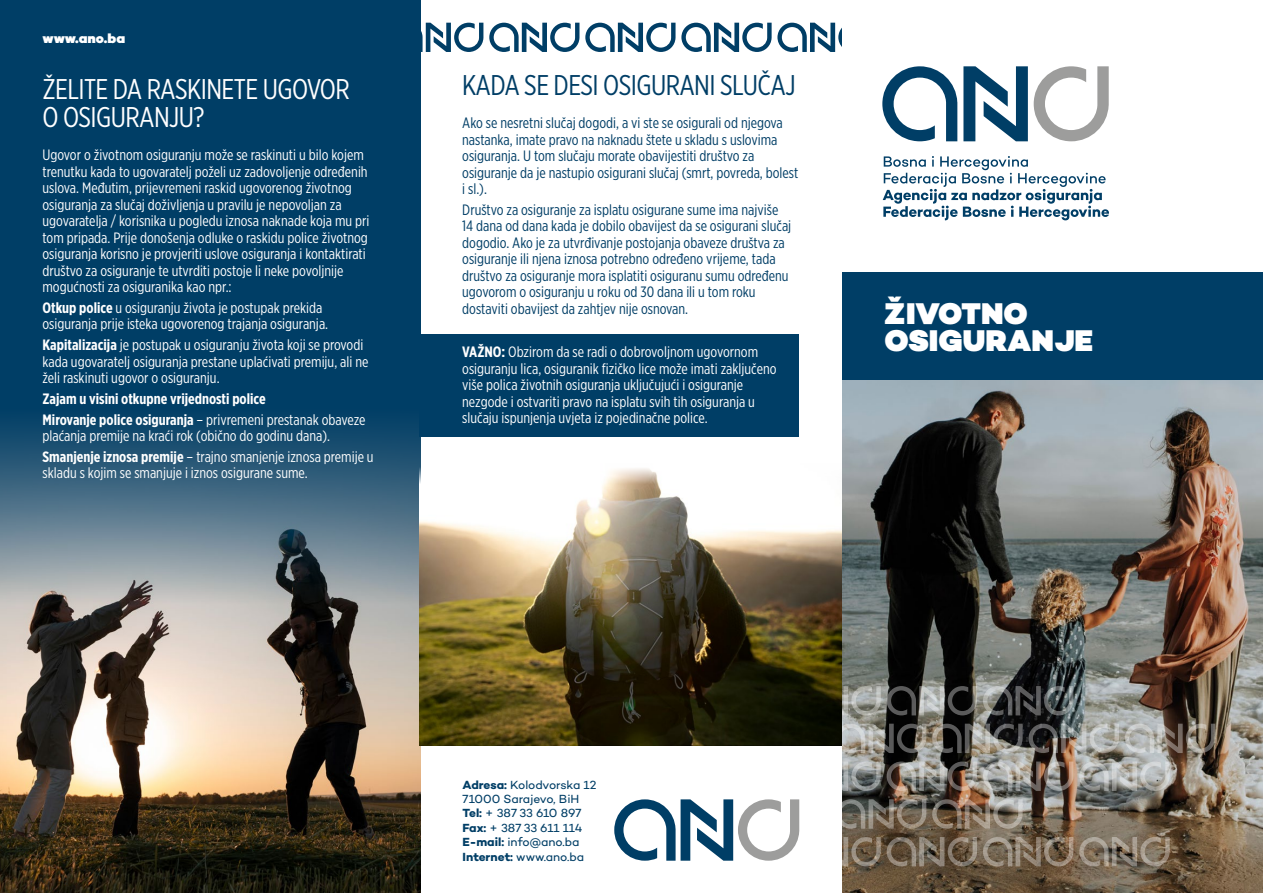
<style>
.page{position:relative;width:1263px;height:893px;background:#fff}
.page>*{position:absolute;margin:0;border:0;box-sizing:border-box;transform-origin:0 0}
.t1{font:900 30.45px "Campton";color:#fff}
.t2{font:28.5px/28.5px "Gotham X Narrow";letter-spacing:-.02em;color:#fff}
.t3{font:28.5px "Gotham X Narrow";letter-spacing:-.02em;color:#003e66}
.t4{font:15px/16.5px "Gotham X Narrow";color:#fff}
.t5{font:15px/16.5px "Gotham X Narrow";color:#003e66}
.t6{font:700 15px/20.7px "Gotham X Narrow";color:#fff}
.t7{font:900 13.5px "Campton";letter-spacing:-.005em;color:#fff}
.t8{font:12px/14.4px "Campton";color:#003e66}
.s1{font-weight:700}
.s2{font-weight:400}
</style>
<div class="page">
<img style="left:842px;top:379px;width:421px;height:514px">
<svg style="left:842px;top:724px;width:84px;height:29px;background:#7b7974"></svg>
<img style="left:932px;top:724px;width:187px;height:29px">
<svg style="left:1125px;top:724px;width:90px;height:29px;background:#908981"></svg>
<svg style="left:842px;top:761px;width:39px;height:30px"></svg>
<svg style="left:887px;top:761px;width:90px;height:30px;background:#7b736b"></svg>
<svg style="left:983px;top:761px;width:90px;height:30px;background:#8c847d"></svg>
<svg style="left:1079px;top:761px;width:91px;height:30px;background:#a9aaa7"></svg>
<svg style="left:1079px;top:837px;width:91px;height:29px;background:#877a6a"></svg>
<svg style="left:842px;top:686px;width:39px;height:29px"></svg>
<svg style="left:887px;top:686px;width:90px;height:29px;background:#525351"></svg>
<svg style="left:983px;top:686px;width:90px;height:29px;background:#505353"></svg>
<svg style="left:1034px;top:66px;width:75px;height:75px"></svg>
<svg style="left:963px;top:66px;width:65px;height:75px"></svg>
<svg style="left:882px;top:66px;width:75px;height:75px"></svg>
<svg style="left:883px;top:156px;width:226px;height:64px"></svg>
<div style="left:842px;top:272px;width:421px;height:107px;background:#003e66"></div>
<div style="left:0;top:0;width:421px;height:893px;background:#003e66"></div>
<img style="left:0;top:424px;width:421px;height:469px">
<svg style="left:681px;top:23px;width:161px;height:29px"></svg>
<svg style="left:421px;top:23px;width:62px;height:29px"></svg>
<svg style="left:489px;top:23px;width:90px;height:29px"></svg>
<svg style="left:585px;top:23px;width:90px;height:29px"></svg>
<svg style="left:614px;top:799px;width:459px;height:67px"></svg>
<img style="left:420px;top:463px;width:422px;height:282px">
<div style="left:419px;top:334px;width:380px;height:103px;background:#003e66"></div>
<p class="t7" style="left:43px;top:29px;width:84px">www.ano.ba</p>
<h2 class="t2" style="left:43px;top:74px;width:309px">ŽELITE DA RASKINETE UGOVOR<br>O OSIGURANJU?</h2>
<p class="t4" style="left:43px;top:146px;width:328px">Ugovor o životnom osiguranju može se raskinuti u bilo kojem trenutku kada to ugovaratelj poželi uz zadovoljenje određenih uslova. Međutim, prijevremeni raskid ugovorenog životnog osiguranja za slučaj doživljenja u pravilu je nepovoljan za ugovaratelja / korisnika u pogledu iznosa naknade koja mu pri tom pripada. Prije donošenja odluke o raskidu police životnog osiguranja korisno je provjeriti uslove osiguranja i kontaktirati društvo za osiguranje te utvrditi postoje li neke povoljnije mogućnosti za osiguranika kao npr.:</p>
<p class="t4" style="left:43px;top:299px;width:287px"><span class="s1">Otkup police</span> u osiguranju života je postupak prekida osiguranja prije isteka ugovorenog trajanja osiguranja.</p>
<p class="t4" style="left:43px;top:336px;width:327px"><span class="s1">Kapitalizacija</span> je postupak u osiguranju života koji se provodi kada ugovaratelj osiguranja prestane uplaćivati premiju, ali ne želi raskinuti ugovor o osiguranju.</p>
<p class="t6" style="left:43px;top:388px;width:325px">Zajam u visini otkupne vrijednosti police<br>Mirovanje police osiguranja <span class="s2">– privremeni prestanak obaveze</span></p>
<p class="t4" style="left:43px;top:425px;width:333px;line-height:20.7px">plaćanja premije na kraći rok (obično do godinu dana).<br><span class="s1">Smanjenje iznosa premije</span> – trajno smanjenje iznosa premije u</p>
<p class="t4" style="left:43px;top:465px;width:267px">skladu s kojim se smanjuje i iznos osigurane sume.</p>
<h2 class="t3" style="left:462px;top:68px;width:335px">KADA SE DESI OSIGURANI SLUČAJ</h2>
<p class="t5" style="left:462px;top:114px;width:337px">Ako se nesretni slučaj dogodi, a vi ste se osigurali od njegova nastanka, imate pravo na naknadu štete u skladu s uslovima osiguranja. U tom slučaju morate obavijestiti društvo za osiguranje da je nastupio osigurani slučaj (smrt, povreda, bolest i sl.).</p>
<p class="t5" style="left:462px;top:201px;width:330px">Društvo za osiguranje za isplatu osigurane sume ima najviše 14 dana od dana kada je dobilo obavijest da se osigurani slučaj dogodio. Ako je za utvrđivanje postojanja obaveze društva za osiguranje ili njena iznosa potrebno određeno vrijeme, tada društvo za osiguranje mora isplatiti osiguranu sumu određenu ugovorom o osiguranju u roku od 30 dana ili u tom roku dostaviti obavijest da zahtjev nije osnovan.</p>
<p class="t4" style="left:462px;top:344px;width:297px"><span class="s1">VAŽNO:</span> Obzirom da se radi o dobrovoljnom ugovornom</p>
<p class="t4" style="left:462px;top:360px;width:316px">osiguranju lica, osiguranik fizičko lice može imati zaključeno više polica životnih osiguranja uključujući i osiguranje nezgode i ostvariti pravo na isplatu svih tih osiguranja u slučaju ispunjenja uvjeta iz pojedinačne police.</p>
<h1 class="t1" style="left:884px;top:294px;width:145px">ŽIVOTNO</h1>
<h1 class="t1" style="left:884px;top:322px;width:210px">OSIGURANJE</h1>
<p class="t8" style="left:463px;top:777px;width:135px"><span class="s1">Adresa:</span> Kolodvorska 12<br>71000 Sarajevo, BiH<br><span class="s1">Tel:</span> + 387 33 610 897<br><span class="s1">Fax:</span> + 387 33 611 114<br><span class="s1">E-mail:</span> info@ano.ba<br><span class="s1">Internet:</span> www.ano.ba</p>
</div>
